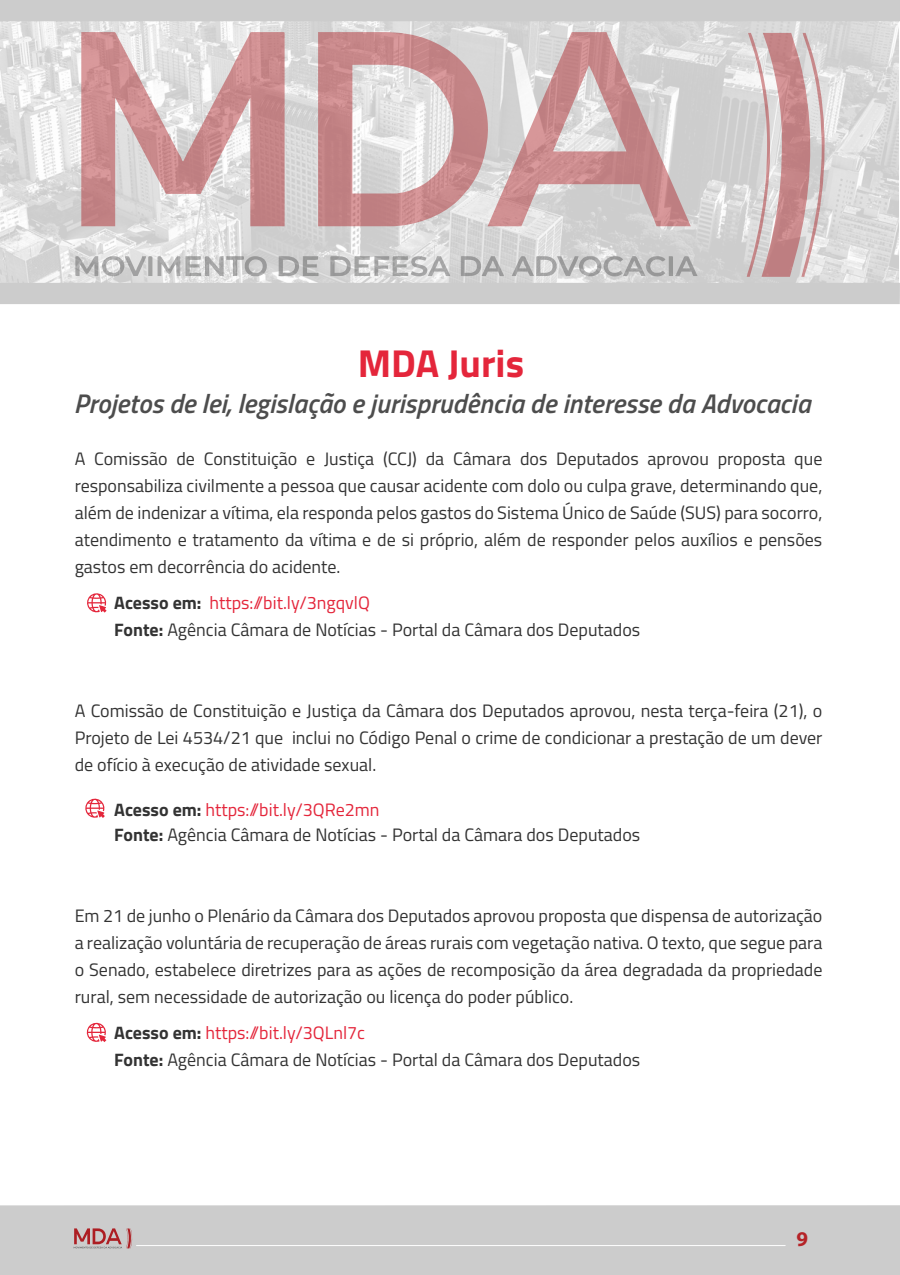
<style>
.page{position:relative;width:900px;height:1275px;background:#fff}
.page>*{position:absolute;margin:0;border:0;box-sizing:border-box;transform-origin:0 0}
.t1{font:700 39px "Titillium Web";color:#e4263b}
.t2{font:italic 600 27px "Titillium Web";color:#4d4d4d}
.t3{font:700 21px "Myriad Pro";color:#b52327}
.t4{font:18px/27px "Titillium Web";color:#333;text-align:justify}
.s1{font-weight:700}
.s2{color:#e4263b}
</style>
<div class="page">
<div style="left:0;top:1205px;width:900px;height:70px;background:#ccc"></div>
<hr style="left:136px;top:1245px;width:649px;height:1px;background:#fff">
<svg style="left:74px;top:1228px;width:58px;height:20px"></svg>
<img style="left:0;top:21px;width:898px;height:262px">
<svg style="left:81px;top:32px;width:204px;height:194px;background:#d5b2b3"></svg>
<svg style="left:318px;top:32px;width:373px;height:194px;background:#d2b5b6"></svg>
<svg style="left:747px;top:33px;width:78px;height:244px;background:#d1b5b6"></svg>
<svg style="left:158px;top:256px;width:22px;height:21px"></svg>
<svg style="left:279px;top:256px;width:41px;height:21px"></svg>
<svg style="left:461px;top:256px;width:43px;height:21px"></svg>
<svg style="left:330px;top:255px;width:120px;height:22px;background:#c8c8c8"></svg>
<svg style="left:186px;top:255px;width:83px;height:22px;background:#c5c5c5"></svg>
<svg style="left:512px;top:253px;width:186px;height:24px;background:#c2c2c2"></svg>
<svg style="left:75px;top:255px;width:77px;height:22px;background:#c6c6c7"></svg>
<div style="left:0;top:0;width:900px;height:21px;background:#ccc"></div>
<div style="left:0;top:283px;width:900px;height:21px;background:#ccc"></div>
<svg style="left:85px;top:798px;width:20px;height:20px"></svg>
<svg style="left:87px;top:593px;width:20px;height:20px"></svg>
<svg style="left:86px;top:1022px;width:21px;height:20px"></svg>
<h1 class="t1" style="left:358px;top:334px;width:168px">MDA Juris</h1>
<h2 class="t2" style="left:74px;top:383px;width:738px">Projetos de lei, legislação e jurisprudência de interesse da Advocacia</h2>
<p class="t4" style="left:75px;top:444px;width:749px">A Comissão de Constituição e Justiça (CCJ) da Câmara dos Deputados aprovou proposta que responsabiliza civilmente a pessoa que causar acidente com dolo ou culpa grave, determinando que, além de indenizar a vítima, ela responda pelos gastos do Sistema Único de Saúde (SUS) para socorro, atendimento e tratamento da vítima e de si próprio, além de responder pelos auxílios e pensões gastos em decorrência do acidente.</p>
<p class="t4" style="left:114px;top:588px;width:528px"><span class="s1">Acesso em:</span> <span class="s2">https://bit.ly/3ngqvlQ<br></span><span class="s1">Fonte:</span> Agência Câmara de Notícias - Portal da Câmara dos Deputados</p>
<p class="t4" style="left:75px;top:696px;width:749px">A Comissão de Constituição e Justiça da Câmara dos Deputados aprovou, nesta terça-feira (21), o Projeto de Lei 4534/21 que inclui no Código Penal o crime de condicionar a prestação de um dever de ofício à execução de atividade sexual.</p>
<p class="t4" style="left:114px;top:796px;width:528px;line-height:25.5px"><span class="s1">Acesso em:</span> <span class="s2">https://bit.ly/3QRe2mn<br></span><span class="s1">Fonte:</span> Agência Câmara de Notícias - Portal da Câmara dos Deputados</p>
<p class="t4" style="left:75px;top:901px;width:749px">Em 21 de junho o Plenário da Câmara dos Deputados aprovou proposta que dispensa de autorização a realização voluntária de recuperação de áreas rurais com vegetação nativa. O texto, que segue para o Senado, estabelece diretrizes para as ações de recomposição da área degradada da propriedade rural, sem necessidade de autorização ou licença do poder público.</p>
<p class="t4" style="left:114px;top:1018px;width:528px"><span class="s1">Acesso em:</span> <span class="s2">https://bit.ly/3QLnl7c<br></span><span class="s1">Fonte:</span> Agência Câmara de Notícias - Portal da Câmara dos Deputados</p>
<p class="t3" style="left:797px;top:1225px;width:13px">9</p>
</div>
